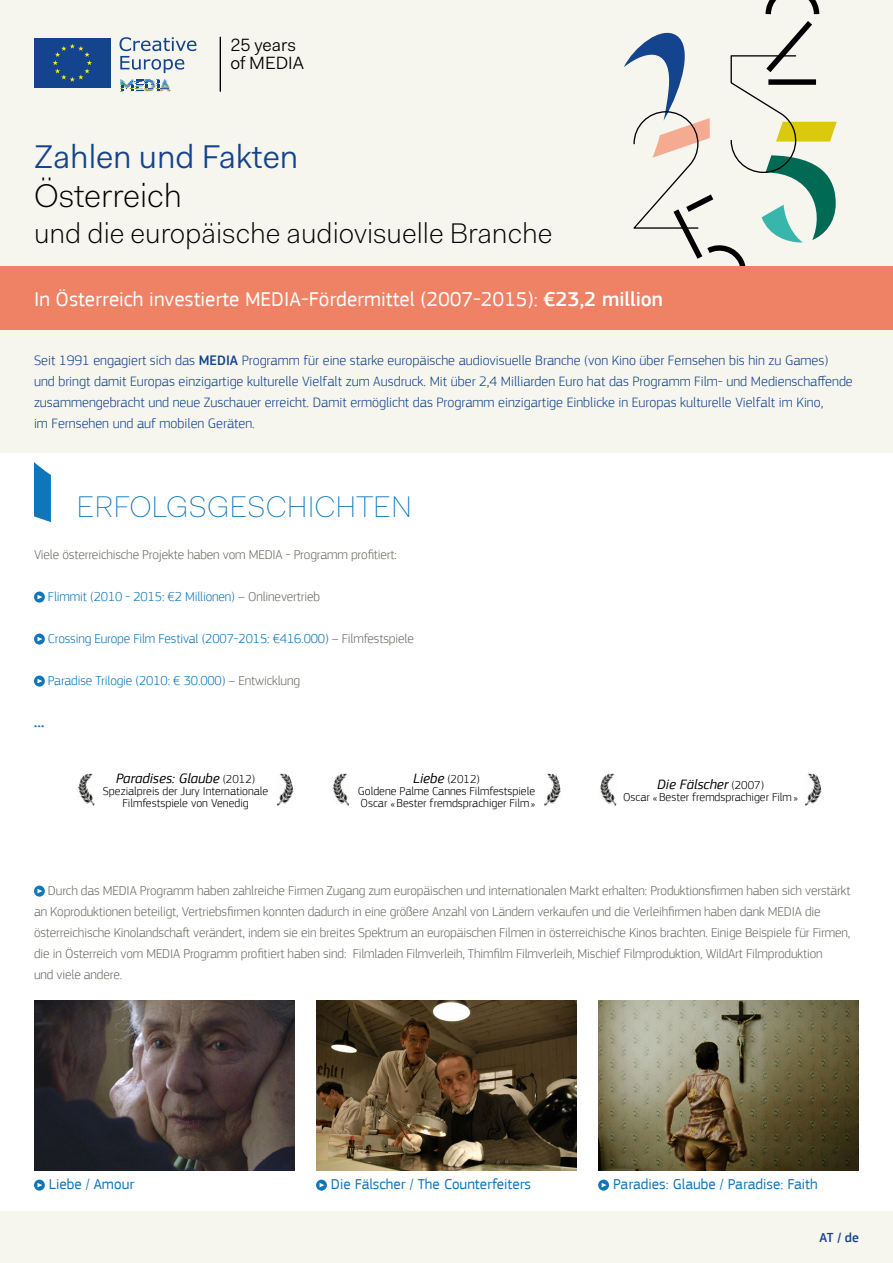
<style>
.page{position:relative;width:893px;height:1263px;background:#f6f5ee}
.page>*{position:absolute;margin:0;border:0;box-sizing:border-box;transform-origin:0 0}
.t1{font:33px "Fakt Pro Blond";color:#14448d}
.t2{font:300 33px "Fakt Pro";color:#000}
.t3{font:100 30px "Fakt Pro";color:#0f76ba}
.t4{font:300 28.5px "Fakt Pro";color:#000}
.t5{font:21px "EC Square Sans Pro";color:#fff}
.t6{font:17.85px/18.8px "Fakt Pro Blond";color:#000}
.t7{font:15px "EC Square Sans Pro";color:#0f76ba}
.t8{font:300 14.25px/21px "EC Square Sans Pro";color:#14448d}
.t9{font:italic 14.25px "EC Square Sans Pro";color:#000}
.t10{font:300 13.5px/21px "EC Square Sans Pro";letter-spacing:-.01em;color:#6d6c65}
.t11{font:300 13.5px "EC Square Sans Pro";letter-spacing:-.01em;color:#0f76ba}
.t12{font:500 13.5px "EC Square Sans Pro";color:#14448d}
.t13{font:700 13.5px "EC Square Sans Pro";color:#0f76ba}
.t14{font:300 12px/12px "EC Square Sans Pro";color:#000;text-align:center}
.s1{font-weight:500}
.s2{color:#6d6c65}
.s3{font-weight:300;font-style:normal;font-size:12px}
.s4{font-weight:400;font-style:italic;font-size:14.25px}
</style>
<div class="page">
<div style="left:34px;top:38px;width:77px;height:50px;background:#14448d"></div>
<svg style="left:53px;top:44px;width:39px;height:38px"></svg>
<svg style="left:120px;top:37px;width:76px;height:36px"></svg>
<svg style="left:120px;top:79px;width:51px;height:13px"></svg>
<hr style="left:220px;top:37px;width:1px;height:54px;background:#000">
<div style="left:0;top:266px;width:893px;height:64px;background:#ef8265"></div>
<div style="left:0;top:453px;width:893px;height:757px;background:#fff"></div>
<svg style="left:34px;top:462px;width:17px;height:60px"></svg>
<svg style="left:34px;top:591px;width:11px;height:12px"></svg>
<svg style="left:34px;top:633px;width:11px;height:12px"></svg>
<svg style="left:34px;top:675px;width:11px;height:12px"></svg>
<img style="left:34px;top:1000px;width:261px;height:170px">
<img style="left:316px;top:1000px;width:261px;height:170px">
<img style="left:598px;top:1000px;width:261px;height:170px">
<svg style="left:34px;top:1179px;width:11px;height:12px"></svg>
<svg style="left:316px;top:1179px;width:11px;height:12px"></svg>
<svg style="left:598px;top:1179px;width:11px;height:12px"></svg>
<svg style="left:34px;top:885px;width:11px;height:12px"></svg>
<svg style="left:624px;top:0;width:213px;height:266px"></svg>
<img style="left:600px;top:774px;width:15px;height:12px">
<img style="left:600px;top:786px;width:17px;height:20px">
<img style="left:807px;top:774px;width:14px;height:12px">
<img style="left:805px;top:786px;width:17px;height:20px">
<img style="left:79px;top:774px;width:14px;height:12px">
<img style="left:78px;top:786px;width:17px;height:20px">
<img style="left:333px;top:774px;width:14px;height:12px">
<img style="left:332px;top:786px;width:17px;height:20px">
<img style="left:279px;top:774px;width:14px;height:12px">
<img style="left:277px;top:786px;width:17px;height:20px">
<img style="left:547px;top:774px;width:13px;height:12px">
<img style="left:544px;top:786px;width:17px;height:20px">
<h3 class="t6" style="left:230px;top:35px;width:75px">25 years of MEDIA</h3>
<h1 class="t1" style="left:34px;top:134px;width:266px">Zahlen und Fakten</h1>
<h1 class="t2" style="left:34px;top:173px;width:150px">Österreich</h1>
<h3 class="t4" style="left:34px;top:214px;width:520px">und die europäische audiovisuelle Branche</h3>
<h3 class="t5" style="left:34px;top:286px;width:630px">In Österreich investierte MEDIA-Fördermittel (2007-2015): <span class="s1">€23,2 million</span></h3>
<p class="t8" style="left:34px;top:350px;width:820px">Seit 1991 engagiert sich das <span class="s1">MEDIA</span> Programm für eine starke europäische audiovisuelle Branche (von Kino über Fernsehen bis hin zu Games)<br>und bringt damit Europas einzigartige kulturelle Vielfalt zum Ausdruck. Mit über 2,4 Milliarden Euro hat das Programm Film- und Medienschaffende zusammengebracht und neue Zuschauer erreicht. Damit ermöglicht das Programm einzigartige Einblicke in Europas kulturelle Vielfalt im Kino,<br>im Fernsehen und auf mobilen Geräten.</p>
<h2 class="t3" style="left:77px;top:487px;width:337px">ERFOLGSGESCHICHTEN</h2>
<p class="t10" style="left:34px;top:544px;width:365px">Viele österreichische Projekte haben vom MEDIA - Programm profitiert:</p>
<p class="t11" style="left:48px;top:589px;width:274px">Flimmit (2010 - 2015: €2 Millionen) <span class="s2">– Onlinevertrieb</span></p>
<p class="t11" style="left:48px;top:631px;width:367px">Crossing Europe Film Festival (2007-2015: €416.000) <span class="s2">– Filmfestspiele</span></p>
<p class="t11" style="left:48px;top:673px;width:254px">Paradise Trilogie (2010: € 30.000) <span class="s2">– Entwicklung</span></p>
<p class="t13" style="left:34px;top:714px;width:12px">…</p>
<p class="t9" style="left:116px;top:770px;width:141px">Paradises: Glaube <span class="s3">(2012)</span></p>
<p class="t14" style="left:103px;top:785px;width:167px">Spezialpreis der Jury Internationale<br>Filmfestspiele von Venedig</p>
<p class="t14" style="left:358px;top:773px;width:179px"><span class="s4">Liebe</span> (2012)<br>Goldene Palme Cannes Filmfestspiele<br>Oscar «Bester fremdsprachiger Film»</p>
<p class="t9" style="left:657px;top:776px;width:108px">Die Fälscher <span class="s3">(2007)</span></p>
<p class="t14" style="left:623px;top:791px;width:176px">Oscar «Bester fremdsprachiger Film»</p>
<p class="t10" style="left:34px;top:880px;width:818px;text-indent:14px">Durch das MEDIA Programm haben zahlreiche Firmen Zugang zum europäischen und internationalen Markt erhalten: Produktionsfirmen haben sich verstärkt an Koproduktionen beteiligt, Vertriebsfirmen konnten dadurch in eine größere Anzahl von Ländern verkaufen und die Verleihfirmen haben dank MEDIA die österreichische Kinolandschaft verändert, indem sie ein breites Spektrum an europäischen Filmen in österreichische Kinos brachten. Einige Beispiele für Firmen, die in Österreich vom MEDIA Programm profitiert haben sind: Filmladen Filmverleih, Thimfilm Filmverleih, Mischief Filmproduktion, WildArt Filmproduktion<br>und viele andere.</p>
<p class="t7" style="left:49px;top:1175px;width:87px">Liebe / Amour</p>
<p class="t7" style="left:331px;top:1175px;width:202px">Die Fälscher / The Counterfeiters</p>
<p class="t7" style="left:613px;top:1175px;width:206px">Paradies: Glaube / Paradise: Faith</p>
<p class="t12" style="left:819px;top:1229px;width:41px">AT / de</p>
</div>
